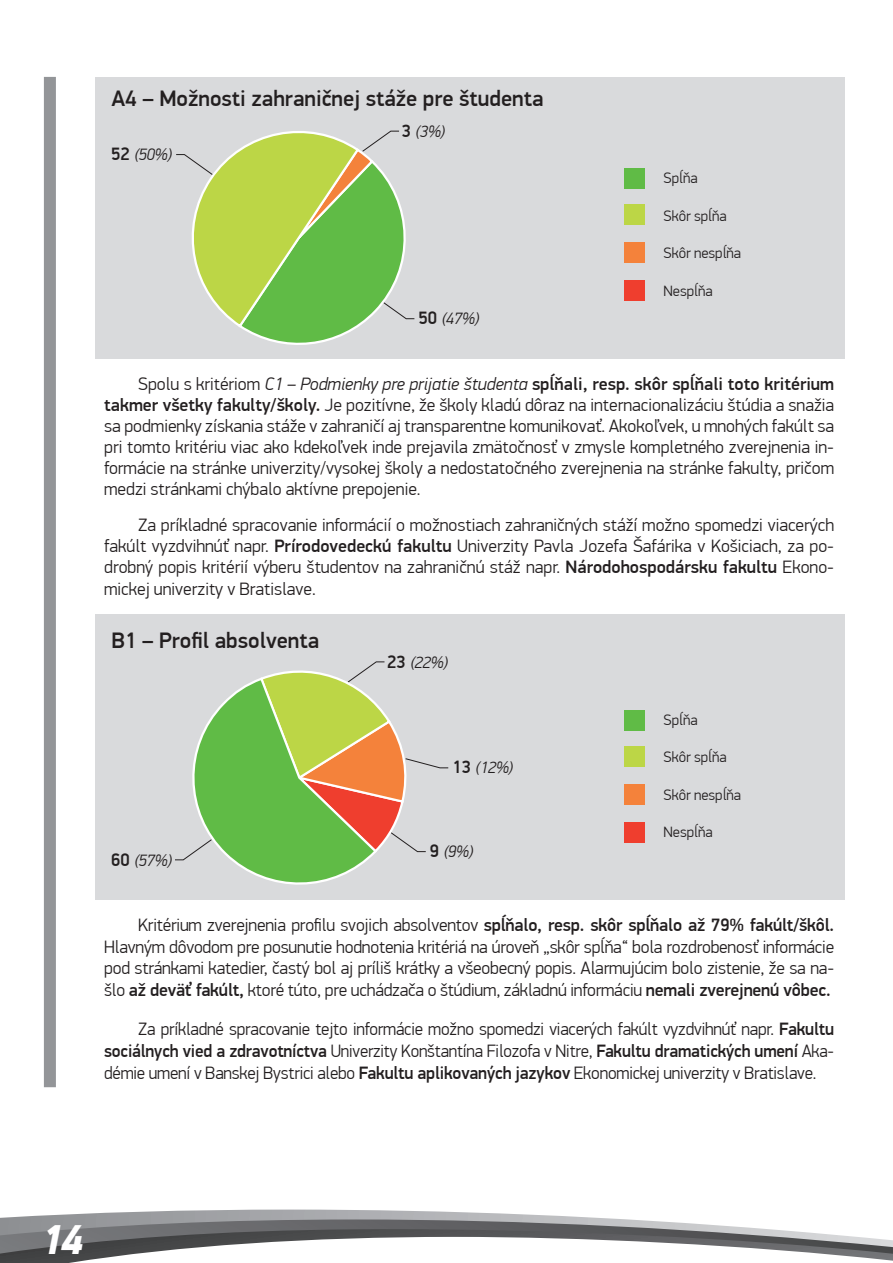
<style>
.page{position:relative;width:893px;height:1263px;background:#fff}
.page>*{position:absolute;margin:0;border:0;box-sizing:border-box;transform-origin:0 0}
.t1{font:italic 900 42px "PF Din Display Pro";color:#fff}
.t2{font:500 22.5px "PF Din Display Pro";color:#231f20}
.t3{font:300 18px/21.1px "PF Din Display Pro";letter-spacing:-.005em;color:#231f20;text-align:justify}
.t4{font:italic 300 16.5px "PF Din Display Pro";color:#231f20}
.t5{font:300 15px "PF Din Display Pro";color:#231f20}
.s1{font-weight:500;font-style:normal;font-size:18px}
.s2{font-style:italic}
.s3{font-weight:500}
</style>
<div class="page">
<svg style="left:0;top:1209px;width:893px;height:54px"></svg>
<div style="left:44px;top:77px;width:12px;height:1010px;background:#939598"></div>
<div style="left:96px;top:614px;width:749px;height:286px;background:#d9dadc"></div>
<div style="left:624px;top:710px;width:20px;height:20px;background:#60bb46"></div>
<div style="left:624px;top:746px;width:20px;height:21px;background:#bcd646"></div>
<div style="left:624px;top:784px;width:20px;height:21px;background:#f4823b"></div>
<div style="left:624px;top:822px;width:20px;height:20px;background:#ef3e2e"></div>
<svg style="left:175px;top:661px;width:274px;height:224px"></svg>
<div style="left:96px;top:78px;width:749px;height:281px;background:#d9dadc"></div>
<div style="left:624px;top:168px;width:20px;height:20px;background:#60bb46"></div>
<div style="left:624px;top:205px;width:20px;height:20px;background:#bcd646"></div>
<div style="left:624px;top:242px;width:20px;height:21px;background:#f4823b"></div>
<div style="left:624px;top:280px;width:20px;height:21px;background:#ef3e2e"></div>
<svg style="left:176px;top:130px;width:239px;height:215px"></svg>
<p class="t2" style="left:111px;top:85px;width:434px">A4 – Možnosti zahraničnej stáže pre študenta</p>
<p class="t4" style="left:111px;top:145px;width:62px"><span class="s1">52</span> (50%)</p>
<p class="t4" style="left:402px;top:122px;width:45px"><span class="s1">3</span> (3%)</p>
<p class="t4" style="left:419px;top:309px;width:62px"><span class="s1">50</span> (47%)</p>
<p class="t5" style="left:663px;top:169px;width:36px">Spĺňa</p>
<p class="t5" style="left:663px;top:207px;width:65px">Skôr spĺňa</p>
<p class="t5" style="left:663px;top:244px;width:79px">Skôr nespĺňa</p>
<p class="t5" style="left:663px;top:282px;width:51px">Nespĺňa</p>
<p class="t3" style="left:104px;top:373px;width:731px;text-indent:34px">Spolu s kritériom <span class="s2">C1 – Podmienky pre prijatie študenta</span> <span class="s3">spĺňali, resp. skôr spĺňali toto kritérium takmer všetky fakulty/školy.</span> Je pozitívne, že školy kladú dôraz na internacionalizáciu štúdia a snažia sa podmienky získania stáže v zahraničí aj transparentne komunikovať. Akokoľvek, u mnohých fakúlt sa pri tomto kritériu viac ako kdekoľvek inde prejavila zmätočnosť v zmysle kompletného zverejnenia in&shy;formácie na stránke univerzity/vysokej školy a nedostatočného zverejnenia na stránke fakulty, pričom medzi stránkami chýbalo aktívne prepojenie.</p>
<p class="t3" style="left:104px;top:515px;width:731px;text-indent:34px">Za príkladné spracovanie informácií o možnostiach zahraničných stáží možno spomedzi viacerých fakúlt vyzdvihnúť napr. <span class="s3">Prírodovedeckú fakultu</span> Univerzity Pavla Jozefa Šafárika v Košiciach, za po&shy;drobný popis kritérií výberu študentov na zahraničnú stáž napr. <span class="s3">Národohospodársku fakultu</span> Ekono&shy;mickej univerzity v Bratislave.</p>
<p class="t2" style="left:111px;top:627px;width:209px">B1 – Profil absolventa</p>
<p class="t4" style="left:111px;top:850px;width:62px"><span class="s1">60</span> (57%)</p>
<p class="t4" style="left:387px;top:653px;width:62px"><span class="s1">23</span> (22%)</p>
<p class="t4" style="left:452px;top:757px;width:62px"><span class="s1">13</span> (12%)</p>
<p class="t4" style="left:430px;top:842px;width:45px"><span class="s1">9</span> (9%)</p>
<p class="t5" style="left:663px;top:711px;width:36px">Spĺňa</p>
<p class="t5" style="left:663px;top:749px;width:65px">Skôr spĺňa</p>
<p class="t5" style="left:663px;top:786px;width:79px">Skôr nespĺňa</p>
<p class="t5" style="left:663px;top:824px;width:51px">Nespĺňa</p>
<p class="t3" style="left:104px;top:914px;width:731px;line-height:21.6px;text-indent:34px">Kritérium zverejnenia profilu svojich absolventov <span class="s3">spĺňalo, resp. skôr spĺňalo až 79% fakúlt/škôl.<br></span>Hlavným dôvodom pre posunutie hodnotenia kritériá na úroveň „skôr spĺňa“ bola rozdrobenosť informácie pod stránkami katedier, častý bol aj príliš krátky a všeobecný popis. Alarmujúcim bolo zistenie, že sa na&shy;šlo <span class="s3">až deväť fakúlt,</span> ktoré túto, pre uchádzača o štúdium, základnú informáciu <span class="s3">nemali zverejnenú vôbec.</span></p>
<p class="t3" style="left:104px;top:1019px;width:731px;line-height:21.6px;text-indent:34px">Za príkladné spracovanie tejto informácie možno spomedzi viacerých fakúlt vyzdvihnúť napr. <span class="s3">Fakultu sociálnych vied a zdravotníctva</span> Univerzity Konštantína Filozofa v Nitre, <span class="s3">Fakultu dramatických umení</span> Aka&shy;démie umení v Banskej Bystrici alebo <span class="s3">Fakultu aplikovaných jazykov</span> Ekonomickej univerzity v Bratislave.</p>
<h1 class="t1" style="left:41px;top:1214px;width:44px">14</h1>
</div>
